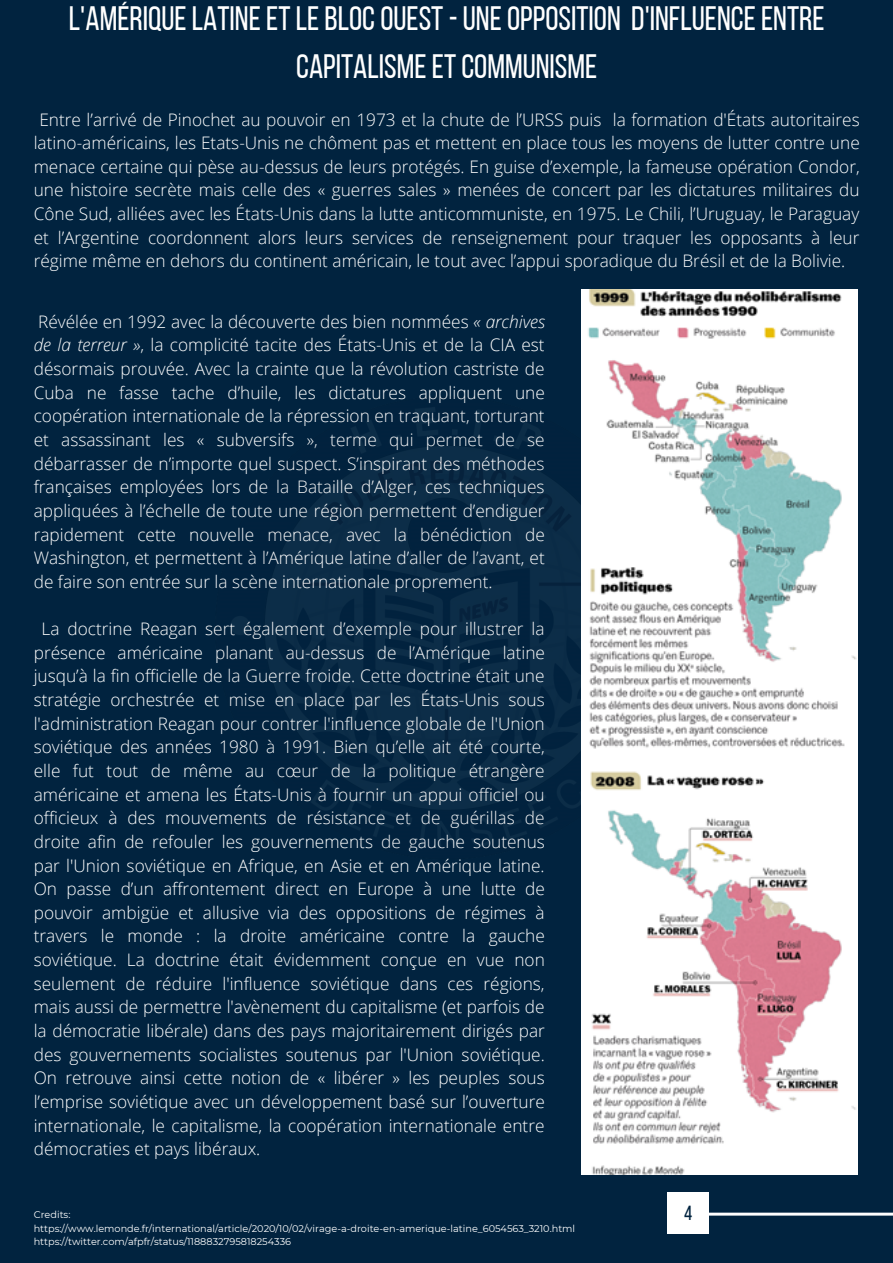
<style>
.page{position:relative;width:893px;height:1263px;background:#01233f}
.page>*{position:absolute;margin:0;border:0;box-sizing:border-box;transform-origin:0 0}
.t1{font:33.75px/47.2px "Bebas Neue";color:#fff;text-align:center}
.t2{font:20.33px "Bebas Neue";color:#01233f}
.t3{font:300 17.25px/23.6px "Open Sans";color:#fff;text-align:justify}
.t4{font:9.75px "Montserrat";color:#fff}
.s1{font-style:italic}
</style>
<div class="page">
<img style="left:231px;top:408px;width:350px;height:440px">
<svg style="left:709px;top:1212px;width:184px;height:4px"></svg>
<div style="left:667px;top:1192px;width:42px;height:42px;background:#fff"></div>
<img style="left:581px;top:289px;width:276px;height:885px">
<p class="t1" style="left:69px;top:-2px;width:757px">L'AMÉRIQUELATINEETLEBLOCOUEST-UNEOPPOSITION D'INFLUENCEENTRE<br>CAPITALISMEETCOMMUNISME</p>
<p class="t3" style="left:34px;top:107px;width:827px;text-indent:6px">Entre l’arrivé de Pinochet au pouvoir en 1973 et la chute de l’URSS puis la formation d'États autoritaires latino-américains, les Etats-Unis ne chôment pas et mettent en place tous les moyens de lutter contre une menace certaine qui pèse au-dessus de leurs protégés. En guise d’exemple, la fameuse opération Condor, une histoire secrète mais celle des « guerres sales » menées de concert par les dictatures militaires du Cône Sud, alliées avec les États-Unis dans la lutte anticommuniste, en 1975. Le Chili, l’Uruguay, le Paraguay et l’Argentine coordonnent alors leurs services de renseignement pour traquer les opposants à leur régime même en dehors du continent américain, le tout avec l’appui sporadique du Brésil et de la Bolivie.</p>
<p class="t3" style="left:34px;top:309px;width:513px">Révélée en 1992 avec la découverte des bien nommées <span class="s1">« archives de la terreur »</span>, la complicité tacite des États-Unis et de la CIA est désormais prouvée. Avec la crainte que la révolution castriste de Cuba ne fasse tache d’huile, les dictatures appliquent une coopération internationale de la répression en traquant, torturant et assassinant les « subversifs », terme qui permet de se débarrasser de n’importe quel suspect. S’inspirant des méthodes françaises employées lors de la Bataille d’Alger, ces techniques appliquées à l’échelle de toute une région permettent d’endiguer rapidement cette nouvelle menace, avec la bénédiction de Washington, et permettent à l’Amérique latine d’aller de l’avant, et de faire son entrée sur la scène internationale proprement.</p>
<p class="t3" style="left:34px;top:617px;width:513px;text-indent:8px">La doctrine Reagan sert également d’exemple pour illustrer la présence américaine planant au-dessus de l’Amérique latine jusqu’à la fin officielle de la Guerre froide. Cette doctrine était une stratégie orchestrée et mise en place par les États-Unis sous l'administration Reagan pour contrer l'influence globale de l'Union soviétique des années 1980 à 1991. Bien qu’elle ait été courte, elle fut tout de même au cœur de la politique étrangère américaine et amena les États-Unis à fournir un appui officiel ou officieux à des mouvements de résistance et de guérillas de droite afin de refouler les gouvernements de gauche soutenus par l'Union soviétique en Afrique, en Asie et en Amérique latine.<br>On passe d’un affrontement direct en Europe à une lutte de pouvoir ambigüe et allusive via des oppositions de régimes à travers le monde : la droite américaine contre la gauche soviétique. La doctrine était évidemment conçue en vue non seulement de réduire l'influence soviétique dans ces régions, mais aussi de permettre l'avènement du capitalisme (et parfois de la démocratie libérale) dans des pays majoritairement dirigés par des gouvernements socialistes soutenus par l'Union soviétique.<br>On retrouve ainsi cette notion de « libérer » les peuples sous l’emprise soviétique avec un développement basé sur l’ouverture internationale, le capitalisme, la coopération internationale entre démocraties et pays libéraux.</p>
<p class="t4" style="left:34px;top:1208px;width:38px">Credits:</p>
<p class="t4" style="left:34px;top:1222px;width:543px">https://www.lemonde.fr/international/article/2020/10/02/virage-a-droite-en-amerique-latine_6054563_3210.html</p>
<p class="t4" style="left:34px;top:1235px;width:259px">https://twitter.com/afpfr/status/1188832795818254336</p>
<p class="t2" style="left:684px;top:1204px;width:10px">4</p>
</div>
